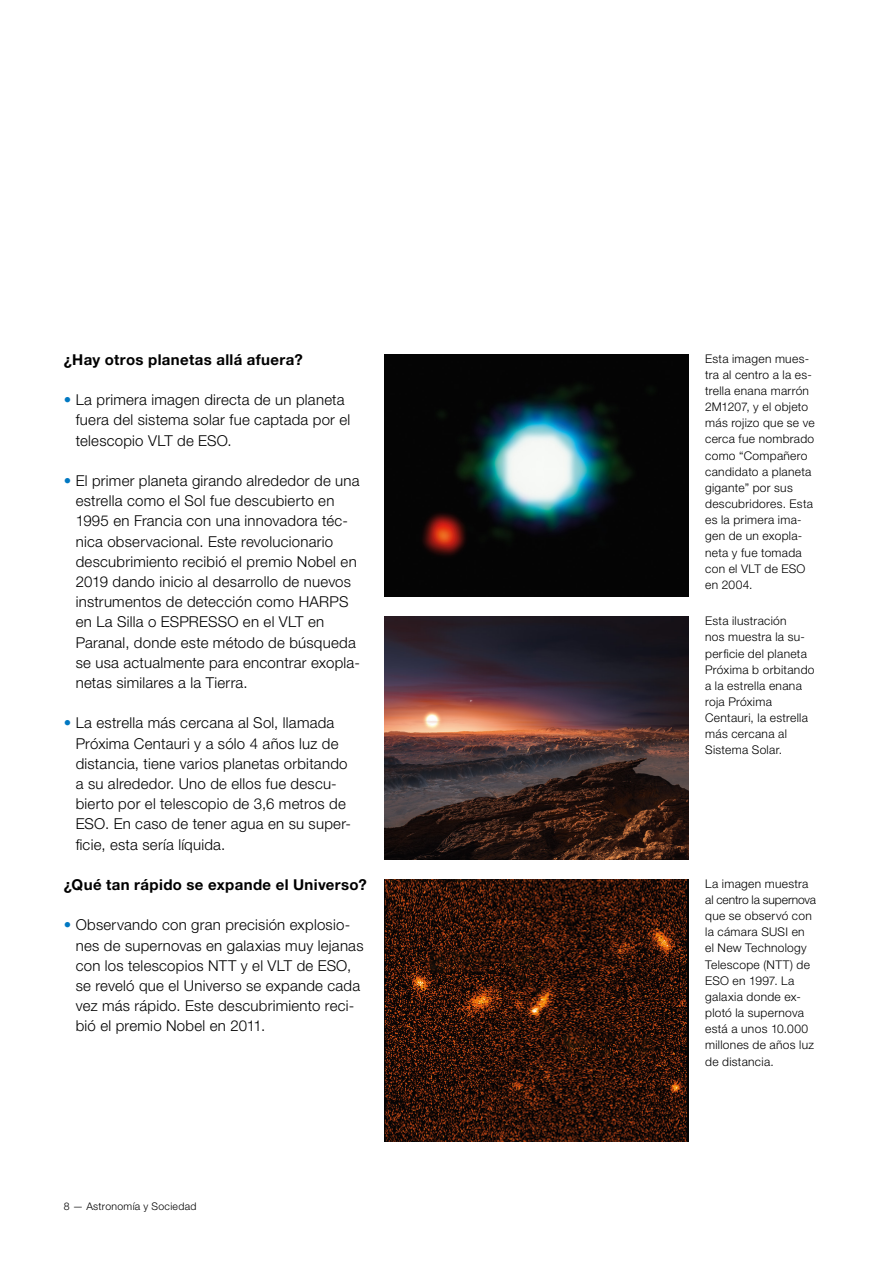
<style>
.page{position:relative;width:893px;height:1263px;background:#fff}
.page>*{position:absolute;margin:0;border:0;box-sizing:border-box;transform-origin:0 0}
._45_10pt{font:300 15px/20.2px "Helvetica Neue LT Pro";letter-spacing:.015em;color:#000}
._45_10pt-2{font:700 15px "Helvetica Neue LT Pro";letter-spacing:.025em;color:#000}
._45_8pt{font:300 12px/16.2px "Helvetica Neue LT Pro";letter-spacing:.025em;color:#000}
.t1{font:300 10.5px "Helvetica Neue LT Pro";letter-spacing:.03em;color:#000}
.s1{color:#0078c2}
</style>
<div class="page">
<img style="left:385px;top:617px;width:303px;height:242px">
<img style="left:385px;top:879px;width:303px;height:263px">
<img style="left:385px;top:354px;width:303px;height:242px">
<p class="_45_10pt-2" style="left:64px;top:350px;width:240px">¿Hay otros planetas allá afuera?</p>
<p class="_45_10pt" style="left:76px;top:389px;width:276px;text-indent:-12px"><span class="s1">•</span> La primera imagen directa de un planeta fuera del sistema solar fue captada por el telescopio VLT de ESO.</p>
<p class="_45_10pt" style="left:76px;top:470px;width:286px;text-indent:-12px"><span class="s1">•</span> El primer planeta girando alrededor de una estrella como el Sol fue descubierto en 1995 en Francia con una innovadora téc&shy;nica observacional. Este revolucionario descubrimiento recibió el premio Nobel en 2019 dando inicio al desarrollo de nuevos instrumentos de detección como HARPS en La Silla o ESPRESSO en el VLT en Paranal, donde este método de búsqueda se usa actualmente para encontrar exopla&shy;netas similares a la Tierra.</p>
<p class="_45_10pt" style="left:76px;top:712px;width:277px;text-indent:-12px"><span class="s1">•</span> La estrella más cercana al Sol, llamada Próxima Centauri y a sólo 4 años luz de distancia, tiene varios planetas orbitando a su alrededor. Uno de ellos fue descu&shy;bierto por el telescopio de 3,6 metros de ESO. En caso de tener agua en su super&shy;ficie, esta sería líquida.</p>
<p class="_45_10pt-2" style="left:64px;top:875px;width:305px">¿Qué tan rápido se expande el Universo?</p>
<p class="_45_10pt" style="left:76px;top:914px;width:289px;text-indent:-12px"><span class="s1">•</span> Observando con gran precisión explosio&shy;nes de supernovas en galaxias muy lejanas con los telescopios NTT y el VLT de ESO, se reveló que el Universo se expande cada vez más rápido. Este descubrimiento reci&shy;bió el premio Nobel en 2011.</p>
<p class="t1" style="left:64px;top:1200px;width:134px">8 — Astronomía y Sociedad</p>
<p class="_45_8pt" style="left:705px;top:350px;width:111px">Esta imagen mues&shy;tra al centro a la es&shy;trella enana marrón<br>2M1207, y el objeto más rojizo que se ve cerca fue nombrado como “Compañero candidato a planeta gigante” por sus descubridores. Esta es la primera ima&shy;gen de un exopla&shy;neta y fue tomada con el VLT de ESO en 2004.</p>
<p class="_45_8pt" style="left:705px;top:612px;width:111px">Esta ilustración<br>nos muestra la su&shy;perficie del planeta<br>Próxima b orbitando a la estrella enana roja Próxima<br>Centauri, la estrella más cercana al<br>Sistema Solar.</p>
<p class="_45_8pt" style="left:705px;top:875px;width:113px">La imagen muestra al centro la supernova que se observó con la cámara SUSI en el New Technology<br>Telescope (NTT) de<br>ESO en 1997. La galaxia donde ex&shy;plotó la supernova está a unos 10.000 millones de años luz de distancia.</p>
</div>
